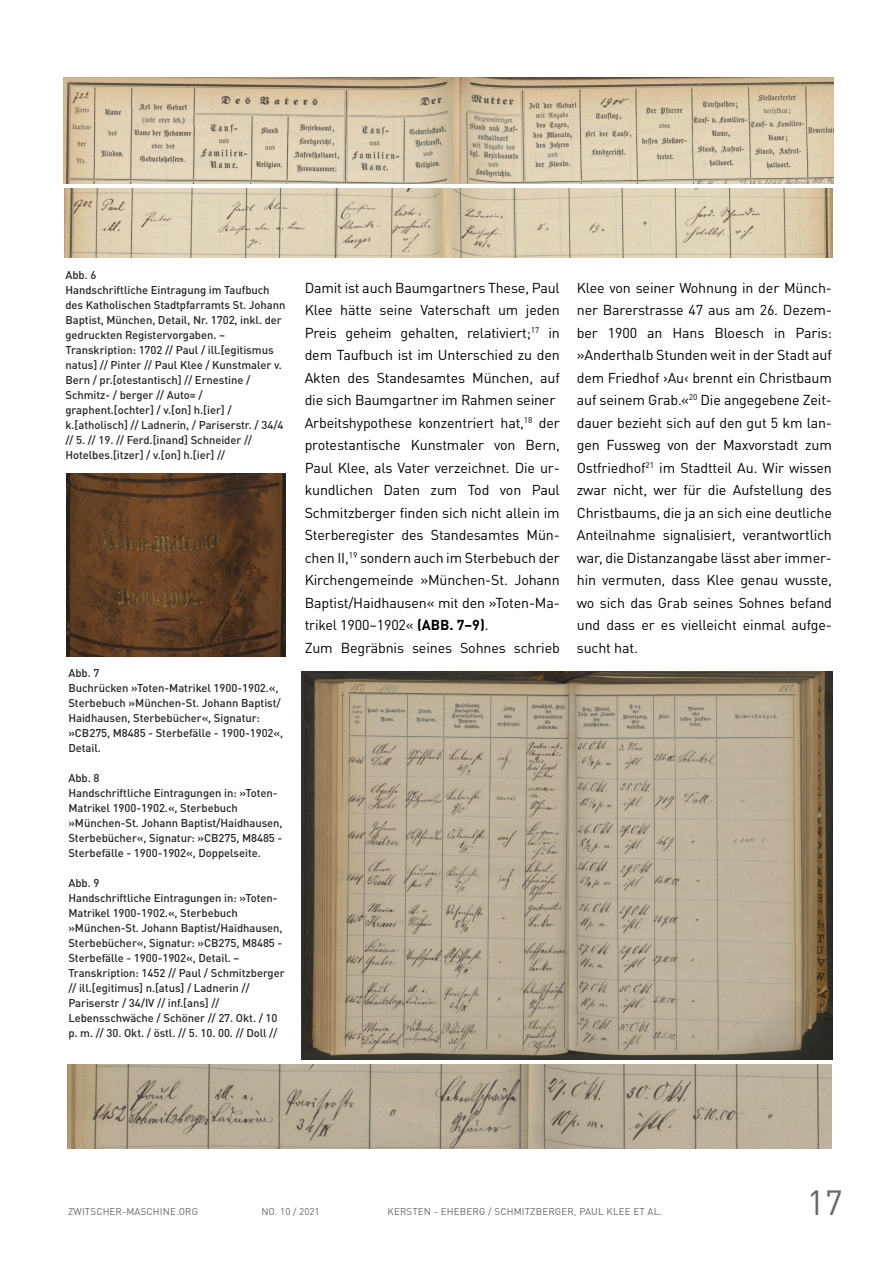
<style>
.page{position:relative;width:893px;height:1263px;background:#fff}
.page>*{position:absolute;margin:0;border:0;box-sizing:border-box;transform-origin:0 0}
.t1{font:34.5px "DINOT";color:#676767}
.t2{font:14.25px/22.5px "DINOT";letter-spacing:-.01em;color:#000}
.t3{font:500 11.25px/15px "DINOT";letter-spacing:-.005em;color:#272526}
.t4{font:9.75px "DINOT";letter-spacing:.015em;color:#676767}
.s1{font-weight:700}
</style>
<div class="page">
<img style="left:301px;top:672px;width:531px;height:387px">
<img style="left:64px;top:77px;width:769px;height:107px">
<img style="left:64px;top:189px;width:769px;height:69px">
<img style="left:67px;top:1065px;width:765px;height:83px">
<img style="left:66px;top:473px;width:220px;height:184px">
<p class="t3" style="left:65px;top:269px;width:222px">Abb. 6<br>Handschriftliche Eintragung im Taufbuch des Katholischen Stadtpfarramts St. Johann Baptist, München, Detail, Nr. 1702, inkl. der gedruckten Registervorgaben. – Transkription: 1702 // Paul / ill.[egitismus natus] // Pinter // Paul Klee / Kunstmaler v.<br>Bern / pr.[otestantisch] // Ernestine / Schmitz- / berger // Auto= / graphent.[ochter] / v.[on] h.[ier] / k.[atholisch] // Ladnerin, / Pariserstr. / 34/4 // 5. // 19. // Ferd.[inand] Schneider // Hotelbes.[itzer] / v.[on] h.[ier] //</p>
<p class="t3" style="left:68px;top:666px;width:216px">Abb. 7<br>Buchrücken »Toten-Matrikel 1900-1902.«,<br>Sterbebuch »München-St. Johann Baptist/<br>Haidhausen, Sterbebücher«, Signatur: »CB275, M8485 - Sterbefälle - 1900-1902«,<br>Detail.</p>
<p class="t3" style="left:68px;top:771px;width:216px">Abb. 8<br>Handschriftliche Eintragungen in: »Toten-Matrikel 1900-1902.«, Sterbebuch »München-St. Johann Baptist/Haidhausen, Sterbebücher«, Signatur: »CB275, M8485 - Sterbefälle - 1900-1902«, Doppelseite.</p>
<p class="t3" style="left:68px;top:876px;width:218px">Abb. 9<br>Handschriftliche Eintragungen in: »Toten-Matrikel 1900-1902.«, Sterbebuch »München-St. Johann Baptist/Haidhausen, Sterbebücher«, Signatur: »CB275, M8485 - Sterbefälle - 1900-1902«, Detail. – Transkription: 1452 // Paul / Schmitzberger // ill.[egitimus] n.[atus] / Ladnerin // Pariserstr / 34/IV // inf.[ans] // Lebensschwäche / Schöner // 27. Okt. / 10 p. m. // 30. Okt. / östl. // 5. 10. 00. // Doll //</p>
<p class="t2" style="left:305px;top:277px;width:257px">Damit ist auch Baumgartners These, Paul Klee hätte seine Vaterschaft um jeden Preis geheim gehalten, relativiert;<sup>17</sup> in dem Taufbuch ist im Unterschied zu den Akten des Standesamtes München, auf die sich Baumgartner im Rahmen seiner Arbeitshypothese konzentriert hat,<sup>18</sup> der protestantische Kunstmaler von Bern, Paul Klee, als Vater verzeichnet. Die ur&shy;kundlichen Daten zum Tod von Paul Schmitzberger finden sich nicht allein im Sterberegister des Standesamtes Mün&shy;chen II,<sup>19</sup> sondern auch im Sterbebuch der Kirchengemeinde »München-St. Johann Baptist/Haidhausen« mit den »Toten-Ma&shy;trikel 1900–1902« <span class="s1">(ABB. 7–9)</span>.<br>Zum Begräbnis seines Sohnes schrieb</p>
<p class="t2" style="left:577px;top:277px;width:257px;text-align:justify">Klee von seiner Wohnung in der Münch&shy;ner Barerstrasse 47 aus am 26. Dezem&shy;ber 1900 an Hans Bloesch in Paris: »Anderthalb Stunden weit in der Stadt auf dem Friedhof ›Au‹ brennt ein Christbaum auf seinem Grab.«<sup>20</sup> Die angegebene Zeit&shy;dauer bezieht sich auf den gut 5 km lan&shy;gen Fussweg von der Maxvorstadt zum Ostfriedhof<sup>21</sup> im Stadtteil Au. Wir wissen zwar nicht, wer für die Aufstellung des Christbaums, die ja an sich eine deutliche Anteilnahme signalisiert, verantwortlich war, die Distanzangabe lässt aber immer&shy;hin vermuten, dass Klee genau wusste, wo sich das Grab seines Sohnes befand und dass er es vielleicht einmal aufge&shy;sucht hat.</p>
<p class="t4" style="left:68px;top:1208px;width:132px">ZWITSCHER-MASCHINE.ORG</p>
<p class="t4" style="left:261px;top:1208px;width:60px">NO. 10 / 2021</p>
<p class="t4" style="left:388px;top:1208px;width:276px">KERSTEN - EHEBERG / SCHMITZBERGER, PAUL KLEE ET AL.</p>
<h1 class="t1" style="left:807px;top:1189px;width:38px">17</h1>
</div>
